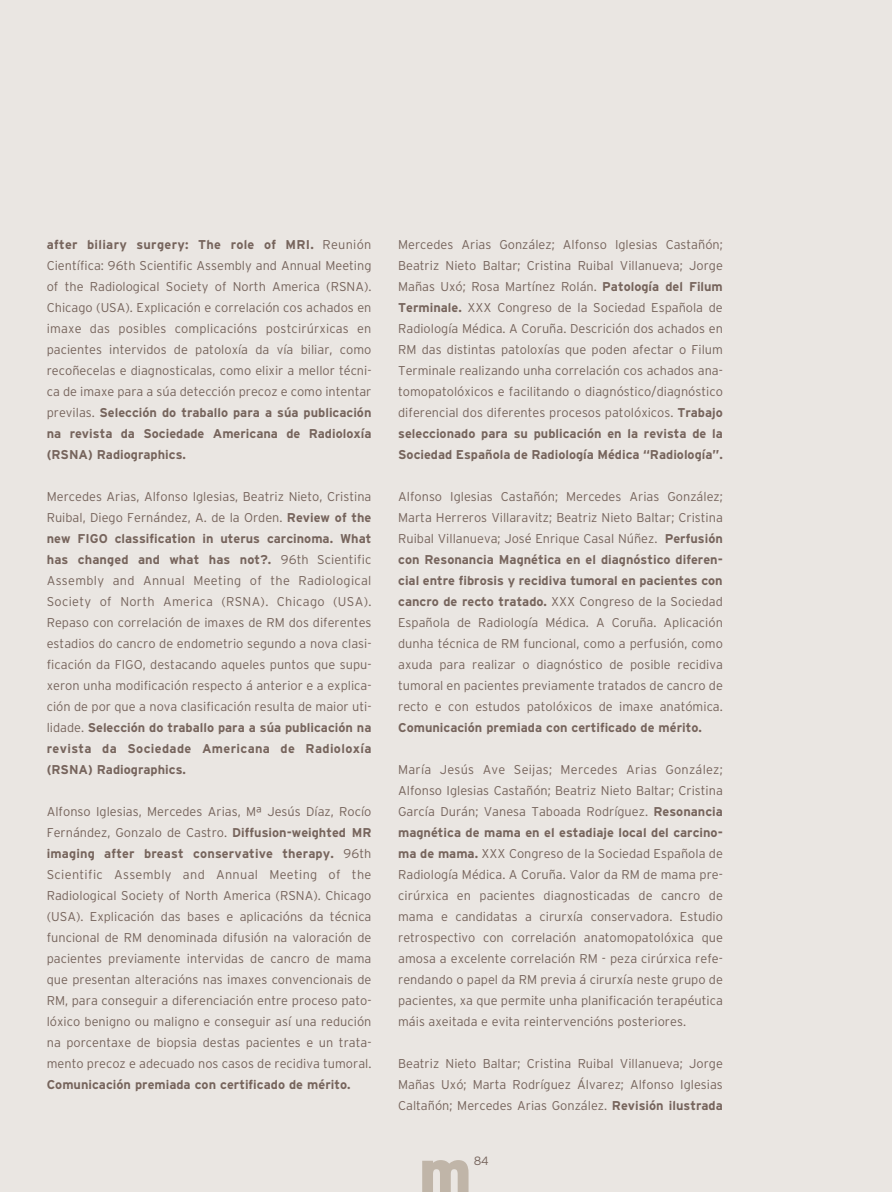
<style>
.page{position:relative;width:893px;height:1192px;background:#fff}
.page>*{position:absolute;margin:0;border:0;box-sizing:border-box;transform-origin:0 0}
.t1{font:900 60px "Interstate Adobe";color:#c0b5a8}
.t2{font:300 12.75px/21px "Interstate Adobe";color:#76645c;text-align:justify}
.t3{font:700 12.75px "Interstate Adobe";color:#76645c}
.t4{font:300 12px "Interstate Adobe";color:#76645c}
.s1{font-weight:700}
</style>
<div class="page">
<hr style="left:892px;top:0;width:1px;height:1192px;background:#eae6e2">
<div style="left:0;top:0;width:892px;height:1192px;background:#eae6e2"></div>
<p class="t2" style="left:47px;top:235px;width:326px"><span class="s1">after biliary surgery: The role of MRI.</span> Reunión Científica: 96th Scientific Assembly and Annual Meeting of the Radiological Society of North America (RSNA).<br>Chicago (USA). Explicación e correlación cos achados en imaxe das posibles complicacións postcirúrxicas en pacientes intervidos de patoloxía da vía biliar, como recoñecelas e diagnosticalas, como elixir a mellor técni&shy;ca de imaxe para a súa detección precoz e como intentar previlas. <span class="s1">Selección do traballo para a súa publicación na revista da Sociedade Americana de Radioloxía (RSNA) Radiographics.</span></p>
<p class="t2" style="left:47px;top:487px;width:326px">Mercedes Arias, Alfonso Iglesias, Beatriz Nieto, Cristina Ruibal, Diego Fernández, A. de la Orden. <span class="s1">Review of the new FIGO classification in uterus carcinoma. What has changed and what has not?.</span> 96th Scientific Assembly and Annual Meeting of the Radiological Society of North America (RSNA). Chicago (USA).<br>Repaso con correlación de imaxes de RM dos diferentes estadios do cancro de endometrio segundo a nova clasi&shy;ficación da FIGO, destacando aqueles puntos que supu&shy;xeron unha modificación respecto á anterior e a explica&shy;ción de por que a nova clasificación resulta de maior uti&shy;lidade. <span class="s1">Selección do traballo para a súa publicación na revista da Sociedade Americana de Radioloxía (RSNA) Radiographics.</span></p>
<p class="t2" style="left:47px;top:802px;width:326px">Alfonso Iglesias, Mercedes Arias, Mª Jesús Díaz, Rocío Fernández, Gonzalo de Castro. <span class="s1">Diffusion-weighted MR imaging after breast conservative therapy.</span> 96th Scientific Assembly and Annual Meeting of the Radiological Society of North America (RSNA). Chicago (USA). Explicación das bases e aplicacións da técnica funcional de RM denominada difusión na valoración de pacientes previamente intervidas de cancro de mama que presentan alteracións nas imaxes convencionais de RM, para conseguir a diferenciación entre proceso pato&shy;lóxico benigno ou maligno e conseguir así una redución na porcentaxe de biopsia destas pacientes e un trata&shy;mento precoz e adecuado nos casos de recidiva tumoral.</p>
<p class="t3" style="left:47px;top:1080px;width:305px">Comunicación premiada con certificado de mérito.</p>
<p class="t2" style="left:398px;top:235px;width:326px">Mercedes Arias González; Alfonso Iglesias Castañón; Beatriz Nieto Baltar; Cristina Ruibal Villanueva; Jorge Mañas Uxó; Rosa Martínez Rolán. <span class="s1">Patología del Filum Terminale.</span> XXX Congreso de la Sociedad Española de Radiología Médica. A Coruña. Descrición dos achados en RM das distintas patoloxías que poden afectar o Filum Terminale realizando unha correlación cos achados ana&shy;tomopatolóxicos e facilitando o diagnóstico/diagnóstico diferencial dos diferentes procesos patolóxicos. <span class="s1">Trabajo seleccionado para su publicación en la revista de la Sociedad Española de Radiología Médica “Radiología”.</span></p>
<p class="t2" style="left:398px;top:487px;width:326px">Alfonso Iglesias Castañón; Mercedes Arias González; Marta Herreros Villaravitz; Beatriz Nieto Baltar; Cristina Ruibal Villanueva; José Enrique Casal Núñez. <span class="s1">Perfusión con Resonancia Magnética en el diagnóstico diferen&shy;cial entre fibrosis y recidiva tumoral en pacientes con cancro de recto tratado.</span> XXX Congreso de la Sociedad Española de Radiología Médica. A Coruña. Aplicación dunha técnica de RM funcional, como a perfusión, como axuda para realizar o diagnóstico de posible recidiva tumoral en pacientes previamente tratados de cancro de recto e con estudos patolóxicos de imaxe anatómica.</p>
<p class="t3" style="left:398px;top:723px;width:305px">Comunicación premiada con certificado de mérito.</p>
<p class="t2" style="left:398px;top:760px;width:326px">María Jesús Ave Seijas; Mercedes Arias González; Alfonso Iglesias Castañón; Beatriz Nieto Baltar; Cristina García Durán; Vanesa Taboada Rodríguez. <span class="s1">Resonancia magnética de mama en el estadiaje local del carcino&shy;ma de mama.</span> XXX Congreso de la Sociedad Española de Radiología Médica. A Coruña. Valor da RM de mama pre&shy;cirúrxica en pacientes diagnosticadas de cancro de mama e candidatas a cirurxía conservadora. Estudio retrospectivo con correlación anatomopatolóxica que amosa a excelente correlación RM - peza cirúrxica refe&shy;rendando o papel da RM previa á cirurxía neste grupo de pacientes, xa que permite unha planificación terapéutica máis axeitada e evita reintervencións posteriores.</p>
<p class="t2" style="left:398px;top:1054px;width:326px">Beatriz Nieto Baltar; Cristina Ruibal Villanueva; Jorge Mañas Uxó; Marta Rodríguez Álvarez; Alfonso Iglesias Caltañón; Mercedes Arias González. <span class="s1">Revisión ilustrada</span></p>
<h1 class="t1" style="left:419px;top:1148px;width:54px">m</h1>
<p class="t4" style="left:474px;top:1156px;width:17px">84</p>
</div>
